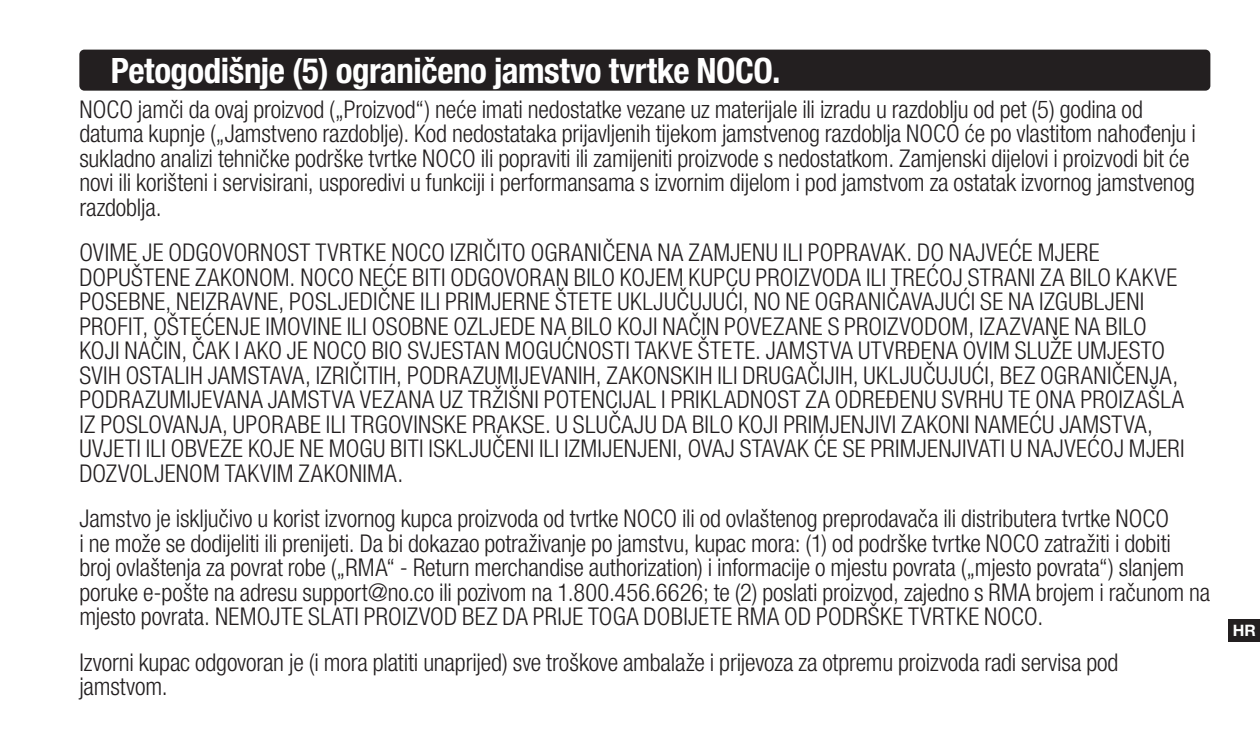
<style>
.page{position:relative;width:1260px;height:756px;background:#fff}
.page>*{position:absolute;margin:0;border:0;box-sizing:border-box;transform-origin:0 0}
.t1{font:700 condensed 35px "Helvetica Neue LTW1 G";letter-spacing:-.01em;color:#fff}
.NOCO_HN_Cond-Text{font:300 condensed 24.5px/24.5px "Helvetica Neue LTW1 G";color:#231f20}
.t2{font:700 15.75px "Helvetica Neue LT Std";color:#fff}
</style>
<div class="page">
<div style="left:1228px;top:619px;width:32px;height:22px;background:#231f20"></div>
<div style="left:79px;top:50px;width:1131px;height:41px;background:#231f20;border-radius:5px"></div>
<p class="t1" style="left:111px;top:49px;width:671px">Petogodišnje (5) ograničeno jamstvo tvrtke NOCO.</p>
<p class="NOCO_HN_Cond-Text" style="left:79px;top:97px;width:1118px">NOCO jamči da ovaj proizvod („Proizvod“) neće imati nedostatke vezane uz materijale ili izradu u razdoblju od pet (5) godina od datuma kupnje („Jamstveno razdoblje). Kod nedostataka prijavljenih tijekom jamstvenog razdoblja NOCO će po vlastitom nahođenju i sukladno analizi tehničke podrške tvrtke NOCO ili popraviti ili zamijeniti proizvode s nedostatkom. Zamjenski dijelovi i proizvodi bit će novi ili korišteni i servisirani, usporedivi u funkciji i performansama s izvornim dijelom i pod jamstvom za ostatak izvornog jamstvenog razdoblja.</p>
<p class="NOCO_HN_Cond-Text" style="left:79px;top:240px;width:1107px">OVIME JE ODGOVORNOST TVRTKE NOCO IZRIČITO OGRANIČENA NA ZAMJENU ILI POPRAVAK. DO NAJVEĆE MJERE DOPUŠTENE ZAKONOM. NOCO NEĆE BITI ODGOVORAN BILO KOJEM KUPCU PROIZVODA ILI TREĆOJ STRANI ZA BILO KAKVE POSEBNE, NEIZRAVNE, POSLJEDIČNE ILI PRIMJERNE ŠTETE UKLJUČUJUĆI, NO NE OGRANIČAVAJUĆI SE NA IZGUBLJENI PROFIT, OŠTEĆENJE IMOVINE ILI OSOBNE OZLJEDE NA BILO KOJI NAČIN POVEZANE S PROIZVODOM, IZAZVANE NA BILO KOJI NAČIN, ČAK I AKO JE NOCO BIO SVJESTAN MOGUĆNOSTI TAKVE ŠTETE. JAMSTVA UTVRĐENA OVIM SLUŽE UMJESTO SVIH OSTALIH JAMSTAVA, IZRIČITIH, PODRAZUMIJEVANIH, ZAKONSKIH ILI DRUGAČIJIH, UKLJUČUJUĆI, BEZ OGRANIČENJA, PODRAZUMIJEVANA JAMSTVA VEZANA UZ TRŽIŠNI POTENCIJAL I PRIKLADNOST ZA ODREĐENU SVRHU TE ONA PROIZAŠLA IZ POSLOVANJA, UPORABE ILI TRGOVINSKE PRAKSE. U SLUČAJU DA BILO KOJI PRIMJENJIVI ZAKONI NAMEĆU JAMSTVA, UVJETI ILI OBVEZE KOJE NE MOGU BITI ISKLJUČENI ILI IZMIJENJENI, OVAJ STAVAK ĆE SE PRIMJENJIVATI U NAJVEĆOJ MJERI DOZVOLJENOM TAKVIM ZAKONIMA.</p>
<p class="NOCO_HN_Cond-Text" style="left:79px;top:506px;width:1132px">Jamstvo je isključivo u korist izvornog kupca proizvoda od tvrtke NOCO ili od ovlaštenog preprodavača ili distributera tvrtke NOCO<br>i ne može se dodijeliti ili prenijeti. Da bi dokazao potraživanje po jamstvu, kupac mora: (1) od podrške tvrtke NOCO zatražiti i dobiti<br>broj ovlaštenja za povrat robe („RMA“ - Return merchandise authorization) i informacije o mjestu povrata („mjesto povrata“) slanjem poruke e-pošte na adresu support@no.co ili pozivom na 1.800.456.6626; te (2) poslati proizvod, zajedno s RMA brojem i računom na mjesto povrata. NEMOJTE SLATI PROIZVOD BEZ DA PRIJE TOGA DOBIJETE RMA OD PODRŠKE TVRTKE NOCO.</p>
<p class="NOCO_HN_Cond-Text" style="left:79px;top:650px;width:1041px">Izvorni kupac odgovoran je (i mora platiti unaprijed) sve troškove ambalaže i prijevoza za otpremu proizvoda radi servisa pod jamstvom.</p>
<p class="t2" style="left:1233px;top:620px;width:25px">HR</p>
</div>
